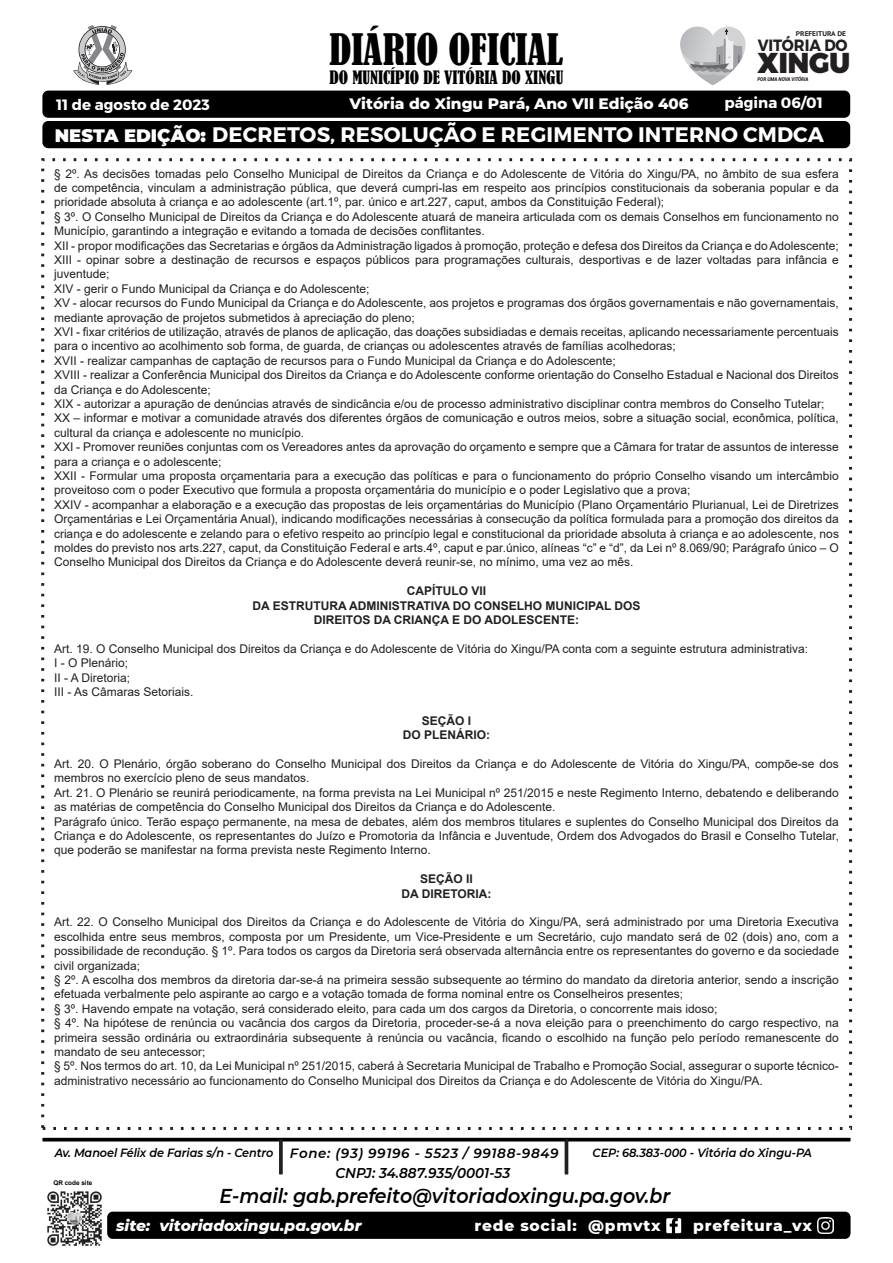
<style>
.page{position:relative;width:893px;height:1263px;background:#fff}
.page>*{position:absolute;margin:0;border:0;box-sizing:border-box;transform-origin:0 0}
.t1{font:condensed 40.65px "Bernard";color:#000}
.t2{font:900 28.65px "Montserrat";color:#231f20;scale:.95 1}
.t3{font:700 21px "Montserrat";letter-spacing:.01em;color:#fff}
.t4{font:italic 600 20.1px "Montserrat";color:#000;scale:.95 1}
.t5{font:900 18px "Montserrat";color:#fff}
.t6{font:condensed 17.25px "Bernard";color:#000}
.t7{font:700 16.35px "Montserrat";color:#231f20;scale:.91 1}
.t8{font:800 15.45px "Montserrat";color:#fff}
.t9{font:800 15.45px "Montserrat";letter-spacing:.05em;color:#fff}
.t10{font:italic 800 15.45px "Montserrat";color:#fff}
.t11{font:700 15px "Montserrat";color:#fff}
.t12{font:italic 600 14.25px "Montserrat";color:#000;scale:.95 1}
.t13{font:12px/14.4px "Arial";color:#231f20}
.t14{font:700 12px/14.4px "Arial";color:#231f20;text-align:center}
.t15{font:italic 600 11.85px "Montserrat";color:#000;scale:.95 1}
.t16{font:700 6.75px "PT Sans";color:#231f20;scale:1.09 1}
.t17{font:700 6.45px "Arial";color:#000}
.t18{font:italic 900 5.25px "Roboto";color:#231f20;scale:.87 1}
.s1{font-size:15px}
.s2{font-size:13.35px}
</style>
<div class="page">
<div style="left:107px;top:1212px;width:743px;height:27px;background:#000;border-radius:6px"></div>
<hr style="left:42px;top:1138px;width:808px;height:3px;background:#000">
<svg style="left:680px;top:27px;width:65px;height:58px"></svg>
<img style="left:47px;top:1191px;width:55px;height:55px">
<div style="left:42px;top:121px;width:808px;height:27px;background:#000;border-radius:6px"></div>
<div style="left:42px;top:91px;width:808px;height:27px;background:#000;border-radius:6px"></div>
<svg style="left:73px;top:25px;width:59px;height:60px"></svg>
<svg style="left:279px;top:1139px;width:4px;height:35px"></svg>
<hr style="left:565px;top:1139px;width:3px;height:35px;background:#231f20">
<img style="left:818px;top:1218px;width:16px;height:15px">
<svg style="left:666px;top:1218px;width:15px;height:15px"></svg>
<h1 class="t1" style="left:329px;top:26px;width:236px">DIÁRIO OFICIAL</h1>
<h3 class="t6" style="left:330px;top:67px;width:235px">DO MUNICÍPIO DE VITÓRIA DO XINGU</h3>
<p class="t16" style="left:796px;top:29px;width:47px">PREFEITURA DE</p>
<h3 class="t7" style="left:758px;top:35px;width:100px">VITÓRIA DO</h3>
<p class="t18" style="left:757px;top:75px;width:60px">POR UMA NOVA VITÓRIA</p>
<h2 class="t2" style="left:758px;top:45px;width:99px">XINGU</h2>
<p class="t11" style="left:56px;top:95px;width:155px">11 de agosto de 2023</p>
<p class="t11" style="left:725px;top:93px;width:100px">página 06/01</p>
<p class="t8" style="left:349px;top:93px;width:341px">Vitória do Xingu Pará, Ano VII Edição <span class="s1">406</span></p>
<h3 class="t3" style="left:212px;top:122px;width:613px">DECRETOS, RESOLUÇÃO E REGIMENTO INTERNO CMDCA</h3>
<h3 class="t5" style="left:55px;top:122px;width:153px">NESTA EDIÇÃO:</h3>
<p class="t13" style="left:54px;top:166px;width:786px">§ 2º. As decisões tomadas pelo Conselho Municipal de Direitos da Criança e do Adolescente de Vitória do Xingu/PA, no âmbito de sua esfera de competência, vinculam a administração pública, que deverá cumpri-las em respeito aos princípios constitucionais da soberania popular e da prioridade absoluta à criança e ao adolescente (art.1º, par. único e art.227, caput, ambos da Constituição Federal);<br>§ 3º. O Conselho Municipal de Direitos da Criança e do Adolescente atuará de maneira articulada com os demais Conselhos em funcionamento no Município, garantindo a integração e evitando a tomada de decisões conflitantes.<br>XII - propor modificações das Secretarias e órgãos da Administração ligados à promoção, proteção e defesa dos Direitos da Criança e do Adolescente; XIII - opinar sobre a destinação de recursos e espaços públicos para programações culturais, desportivas e de lazer voltadas para infância e juventude;<br>XIV - gerir o Fundo Municipal da Criança e do Adolescente;<br>XV - alocar recursos do Fundo Municipal da Criança e do Adolescente, aos projetos e programas dos órgãos governamentais e não governamentais, mediante aprovação de projetos submetidos à apreciação do pleno;<br>XVI - fixar critérios de utilização, através de planos de aplicação, das doações subsidiadas e demais receitas, aplicando necessariamente percentuais para o incentivo ao acolhimento sob forma, de guarda, de crianças ou adolescentes através de famílias acolhedoras;<br>XVII - realizar campanhas de captação de recursos para o Fundo Municipal da Criança e do Adolescente;<br>XVIII - realizar a Conferência Municipal dos Direitos da Criança e do Adolescente conforme orientação do Conselho Estadual e Nacional dos Direitos da Criança e do Adolescente;<br>XIX - autorizar a apuração de denúncias através de sindicância e/ou de processo administrativo disciplinar contra membros do Conselho Tutelar; XX – informar e motivar a comunidade através dos diferentes órgãos de comunicação e outros meios, sobre a situação social, econômica, política, cultural da criança e adolescente no município.<br>XXI - Promover reuniões conjuntas com os Vereadores antes da aprovação do orçamento e sempre que a Câmara for tratar de assuntos de interesse para a criança e o adolescente;<br>XXII - Formular uma proposta orçamentaria para a execução das políticas e para o funcionamento do próprio Conselho visando um intercâmbio proveitoso com o poder Executivo que formula a proposta orçamentária do município e o poder Legislativo que a prova;<br>XXIV - acompanhar a elaboração e a execução das propostas de leis orçamentárias do Município (Plano Orçamentário Plurianual, Lei de Diretrizes Orçamentárias e Lei Orçamentária Anual), indicando modificações necessárias à consecução da política formulada para a promoção dos direitos da criança e do adolescente e zelando para o efetivo respeito ao princípio legal e constitucional da prioridade absoluta à criança e ao adolescente, nos moldes do previsto nos arts.227, caput, da Constituição Federal e arts.4º, caput e par.único, alíneas “c” e “d”, da Lei nº 8.069/90; Parágrafo único – O Conselho Municipal dos Direitos da Criança e do Adolescente deverá reunir-se, no mínimo, uma vez ao mês.</p>
<p class="t14" style="left:252px;top:584px;width:389px">CAPÍTULO VII<br>DA ESTRUTURA ADMINISTRATIVA DO CONSELHO MUNICIPAL DOS<br>DIREITOS DA CRIANÇA E DO ADOLESCENTE:</p>
<p class="t13" style="left:54px;top:641px;width:755px">Art. 19. O Conselho Municipal dos Direitos da Criança e do Adolescente de Vitória do Xingu/PA conta com a seguinte estrutura administrativa:<br>I - O Plenário;<br>II - A Diretoria;<br>III - As Câmaras Setoriais.</p>
<p class="t14" style="left:403px;top:713px;width:89px">SEÇÃO I<br>DO PLENÁRIO:</p>
<p class="t13" style="left:54px;top:756px;width:786px">Art. 20. O Plenário, órgão soberano do Conselho Municipal dos Direitos da Criança e do Adolescente de Vitória do Xingu/PA, compõe-se dos membros no exercício pleno de seus mandatos.<br>Art. 21. O Plenário se reunirá periodicamente, na forma prevista na Lei Municipal nº 251/2015 e neste Regimento Interno, debatendo e deliberando as matérias de competência do Conselho Municipal dos Direitos da Criança e do Adolescente.<br>Parágrafo único. Terão espaço permanente, na mesa de debates, além dos membros titulares e suplentes do Conselho Municipal dos Direitos da Criança e do Adolescente, os representantes do Juízo e Promotoria da Infância e Juventude, Ordem dos Advogados do Brasil e Conselho Tutelar, que poderão se manifestar na forma prevista neste Regimento Interno.</p>
<p class="t14" style="left:401px;top:872px;width:91px">SEÇÃO II<br>DA DIRETORIA:</p>
<p class="t13" style="left:54px;top:915px;width:786px">Art. 22. O Conselho Municipal dos Direitos da Criança e do Adolescente de Vitória do Xingu/PA, será administrado por uma Diretoria Executiva escolhida entre seus membros, composta por um Presidente, um Vice-Presidente e um Secretário, cujo mandato será de 02 (dois) ano, com a possibilidade de recondução. § 1º. Para todos os cargos da Diretoria será observada alternância entre os representantes do governo e da sociedade civil organizada;<br>§ 2º. A escolha dos membros da diretoria dar-se-á na primeira sessão subsequente ao término do mandato da diretoria anterior, sendo a inscrição efetuada verbalmente pelo aspirante ao cargo e a votação tomada de forma nominal entre os Conselheiros presentes;<br>§ 3º. Havendo empate na votação, será considerado eleito, para cada um dos cargos da Diretoria, o concorrente mais idoso;<br>§ 4º. Na hipótese de renúncia ou vacância dos cargos da Diretoria, proceder-se-á a nova eleição para o preenchimento do cargo respectivo, na primeira sessão ordinária ou extraordinária subsequente à renúncia ou vacância, ficando o escolhido na função pelo período remanescente do mandato de seu antecessor;<br>§ 5º. Nos termos do art. 10, da Lei Municipal nº 251/2015, caberá à Secretaria Municipal de Trabalho e Promoção Social, assegurar o suporte técnico&shy;administrativo necessário ao funcionamento do Conselho Municipal dos Direitos da Criança e do Adolescente de Vitória do Xingu/PA.</p>
<p class="t15" style="left:55px;top:1144px;width:532px">Av. Manoel Félix de Farias s/n - Centro <span class="s2">Fone: (93) 99196 - 5523 / 99188-9849</span></p>
<p class="t15" style="left:592px;top:1144px;width:232px">CEP: 68.383-000 - Vitória do Xingu-PA</p>
<p class="t12" style="left:335px;top:1163px;width:185px">CNPJ: 34.887.935/0001-53</p>
<h3 class="t4" style="left:220px;top:1182px;width:476px">E-mail: gab.prefeito@vitoriadoxingu.pa.gov.br</h3>
<p class="t10" style="left:116px;top:1214px;width:247px">site: vitoriadoxingu.pa.gov.br</p>
<p class="t9" style="left:474px;top:1214px;width:188px">rede social: @pmvtx</p>
<p class="t9" style="left:693px;top:1214px;width:120px">prefeitura_vx</p>
<p class="t17" style="left:53px;top:1178px;width:40px">QR code site</p>
</div>
